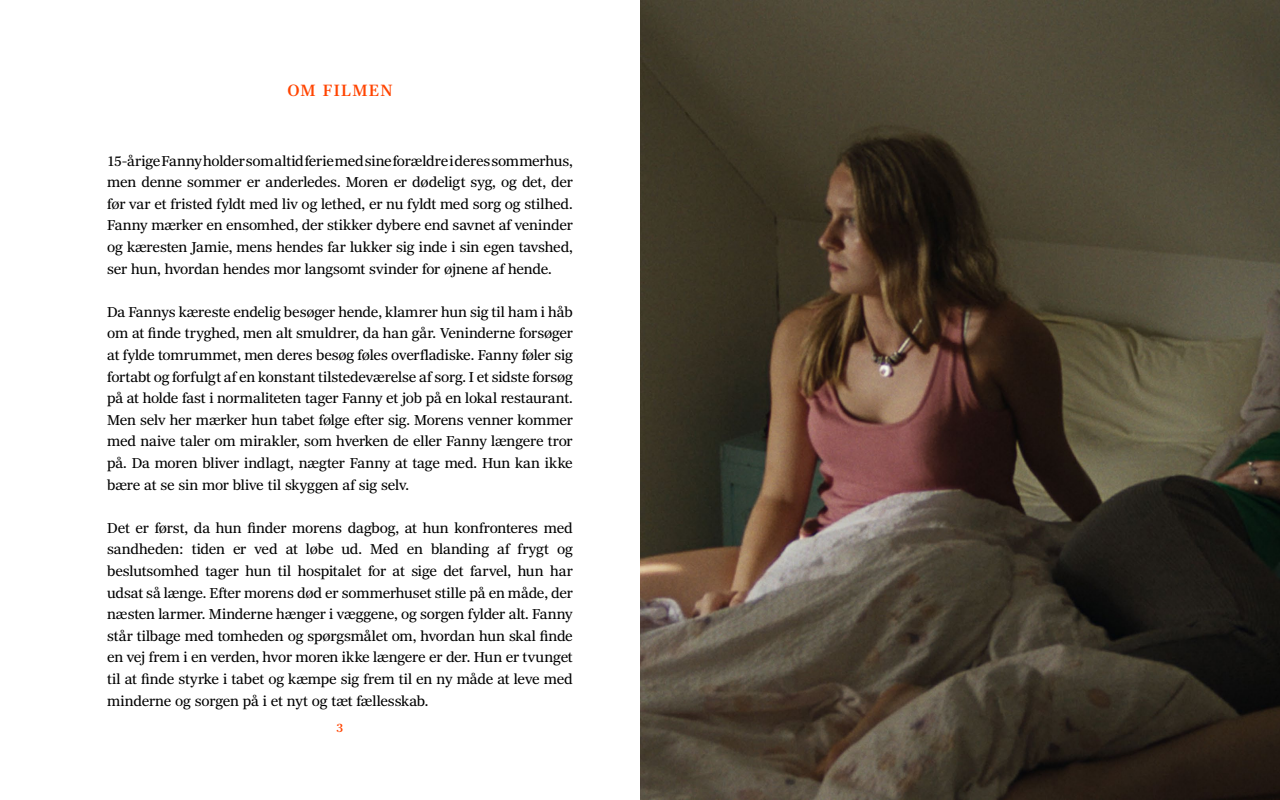
<style>
.page{position:relative;width:1280px;height:800px;background:#fff}
.page>*{position:absolute;margin:0;border:0;box-sizing:border-box;transform-origin:0 0}
.t1{font:500 16px "Richmond Text";letter-spacing:.09em;color:#f40}
.t2{font:14px/21.6px "Richmond Text";letter-spacing:-.01em;color:#000;text-align:justify}
.t3{font:500 12px "Richmond Text";color:#f40}
</style>
<div class="page">
<img style="left:640px;top:0;width:640px;height:800px">
<p class="t1" style="left:288px;top:80px;width:106px">OM FILMEN</p>
<p class="t2" style="left:107px;top:150px;width:467px">15-årige Fanny holder som altid ferie med sine forældre i deres sommerhus, men denne sommer er anderledes. Moren er dødeligt syg, og det, der før var et fristed fyldt med liv og lethed, er nu fyldt med sorg og stilhed.<br>Fanny mærker en ensomhed, der stikker dybere end savnet af veninder og kæresten Jamie, mens hendes far lukker sig inde i sin egen tavshed, ser hun, hvordan hendes mor langsomt svinder for øjnene af hende.</p>
<p class="t2" style="left:107px;top:302px;width:467px">Da Fannys kæreste endelig besøger hende, klamrer hun sig til ham i håb om at finde tryghed, men alt smuldrer, da han går. Veninderne forsøger at fylde tomrummet, men deres besøg føles overfladiske. Fanny føler sig fortabt og forfulgt af en konstant tilstedeværelse af sorg. I et sidste forsøg på at holde fast i normaliteten tager Fanny et job på en lokal restaurant.<br>Men selv her mærker hun tabet følge efter sig. Morens venner kommer med naive taler om mirakler, som hverken de eller Fanny længere tror på. Da moren bliver indlagt, nægter Fanny at tage med. Hun kan ikke bære at se sin mor blive til skyggen af sig selv.</p>
<p class="t2" style="left:107px;top:518px;width:467px">Det er først, da hun finder morens dagbog, at hun konfronteres med sandheden: tiden er ved at løbe ud. Med en blanding af frygt og beslutsomhed tager hun til hospitalet for at sige det farvel, hun har udsat så længe. Efter morens død er sommerhuset stille på en måde, der næsten larmer. Minderne hænger i væggene, og sorgen fylder alt. Fanny står tilbage med tomheden og spørgsmålet om, hvordan hun skal finde en vej frem i en verden, hvor moren ikke længere er der. Hun er tvunget til at finde styrke i tabet og kæmpe sig frem til en ny måde at leve med minderne og sorgen på i et nyt og tæt fællesskab.</p>
<p class="t3" style="left:337px;top:720px;width:8px">3</p>
</div>
